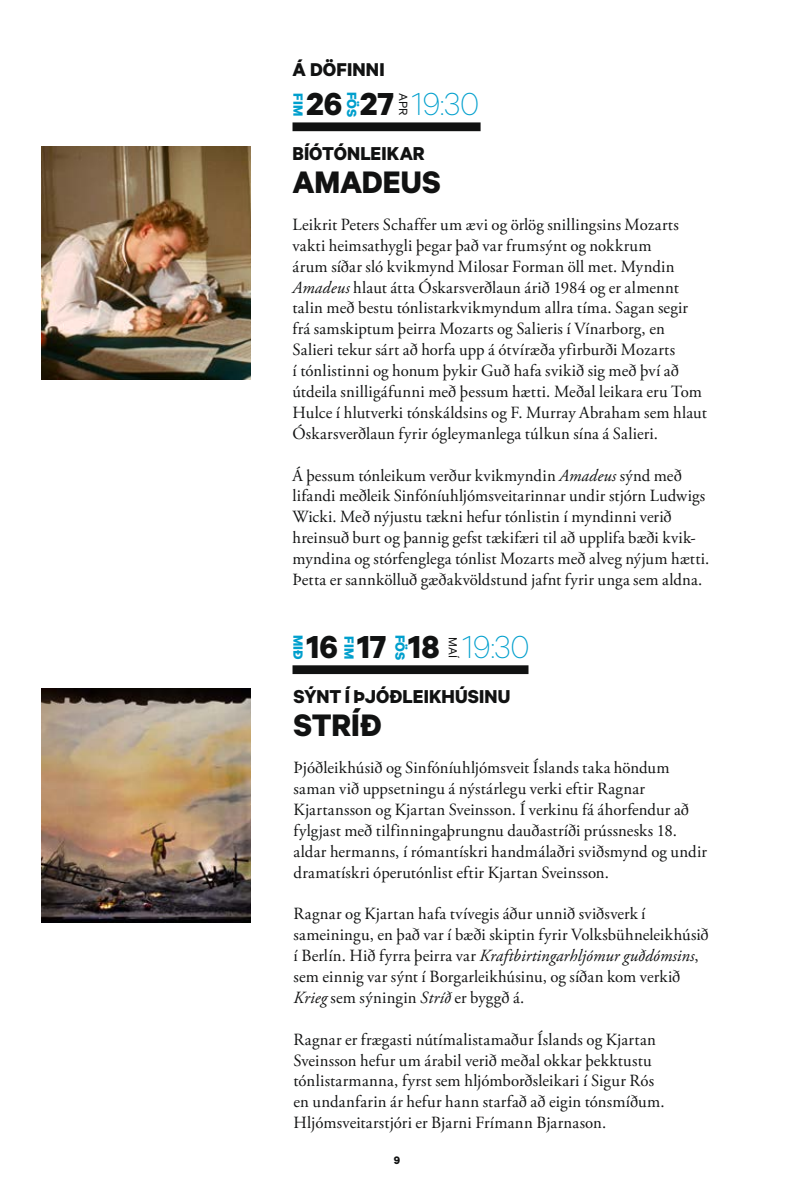
<style>
.page{position:relative;width:794px;height:1191px;background:#fff}
.page>*{position:absolute;margin:0;border:0;box-sizing:border-box;transform-origin:0 0}
.t1{font:700 35.88px "Calibre";color:#111212}
.t2{font:100 35.88px "Calibre";color:#009fcd}
.t3{font:700 35px "Calibre";letter-spacing:-.005em;color:#111212}
.t4{font:700 21px "Calibre";letter-spacing:.005em;color:#111212}
.t5{font:700 20.82px "Calibre";letter-spacing:.005em;color:#111212}
.t6{font:17.15px/20.8px "Adobe Garamond Pro";letter-spacing:.01em;color:#111212}
.t7{font:700 15.05px "Calibre";letter-spacing:.015em;color:#009fcd}
.t8{font:13.47px "Calibre";letter-spacing:.005em;color:#111212}
.t9{font:700 12.25px "Calibre";color:#111212}
.s1{font-style:italic}
.s2{font-weight:700;color:#111212}
.s3{font-weight:100;color:#009fcd}
</style>
<div class="page">
<div style="left:292px;top:122px;width:188px;height:9px;background:#111212"></div>
<div style="left:292px;top:665px;width:236px;height:9px;background:#111212"></div>
<img style="left:42px;top:146px;width:209px;height:233px">
<img style="left:42px;top:689px;width:209px;height:233px">
<p class="t5" style="left:292px;top:57px;width:94px">Á DÖFINNI</p>
<p class="t7" style="left:307px;top:93px;width:25px;rotate:90deg">FIM</p>
<p class="t7" style="left:361px;top:92px;width:27px;rotate:90deg">FÖS</p>
<p class="t8" style="left:411px;top:93px;width:24px;rotate:90deg">APR</p>
<p class="t4" style="left:292px;top:140px;width:134px">BÍÓTÓNLEIKAR</p>
<h2 class="t3" style="left:292px;top:161px;width:150px">AMADEUS</h2>
<p class="t6" style="left:292px;top:215px;width:416px">Leikrit Peters Schaffer um ævi og örlög snillingsins Mozarts vakti heimsathygli þegar það var frumsýnt og nokkrum<br>árum síðar sló kvikmynd Milosar Forman öll met. Myndin <span class="s1">Amadeus</span> hlaut átta Óskarsverðlaun árið 1984 og er almennt talin með bestu tónlistarkvikmyndum allra tíma. Sagan segir frá samskiptum þeirra Mozarts og Salieris í Vínarborg, en Salieri tekur sárt að horfa upp á ótvíræða yfirburði Mozarts<br>í tónlistinni og honum þykir Guð hafa svikið sig með því að útdeila snilligáfunni með þessum hætti. Meðal leikara eru Tom Hulce í hlutverki tónskáldsins og F. Murray Abraham sem hlaut Óskarsverðlaun fyrir ógleymanlega túlkun sína á Salieri.</p>
<p class="t6" style="left:292px;top:465px;width:418px">Á þessum tónleikum verður kvikmyndin <span class="s1">Amadeus</span> sýnd með lifandi meðleik Sinfóníuhljómsveitarinnar undir stjórn Ludwigs Wicki. Með nýjustu tækni hefur tónlistin í myndinni verið hreinsuð burt og þannig gefst tækifæri til að upplifa bæði kvik&shy;myndina og stórfenglega tónlist Mozarts með alveg nýjum hætti.<br>Þetta er sannkölluð gæðakvöldstund jafnt fyrir unga sem aldna.</p>
<h1 class="t2" style="left:306px;top:83px;width:174px"><span class="s2">26 27</span> 19:30</h1>
<p class="t7" style="left:307px;top:635px;width:27px;rotate:90deg">MIÐ</p>
<p class="t7" style="left:358px;top:635px;width:25px;rotate:90deg">FIM</p>
<p class="t7" style="left:409px;top:634px;width:27px;rotate:90deg">FÖS</p>
<p class="t8" style="left:461px;top:637px;width:22px;rotate:90deg">MAÍ</p>
<h1 class="t1" style="left:306px;top:625px;width:225px">16 17 18 <span class="s3">19:30</span></h1>
<p class="t4" style="left:293px;top:683px;width:218px">SÝNT Í ÞJÓÐLEIKHÚSINU</p>
<h2 class="t3" style="left:293px;top:703px;width:89px">STRÍÐ</h2>
<p class="t6" style="left:293px;top:758px;width:415px">Þjóðleikhúsið og Sinfóníuhljómsveit Íslands taka höndum saman við uppsetningu á nýstárlegu verki eftir Ragnar Kjartansson og Kjartan Sveinsson. Í verkinu fá áhorfendur að fylgjast með tilfinningaþrungnu dauðastríði prússnesks 18. aldar hermanns, í rómantískri handmálaðri sviðsmynd og undir dramatískri óperutónlist eftir Kjartan Sveinsson.</p>
<p class="t6" style="left:293px;top:904px;width:417px">Ragnar og Kjartan hafa tvívegis áður unnið sviðsverk í sameiningu, en það var í bæði skiptin fyrir Volksbühneleikhúsið í Berlín. Hið fyrra þeirra var <span class="s1">Kraftbirtingarhljómur guðdómsins</span>, sem einnig var sýnt í Borgarleikhúsinu, og síðan kom verkið <span class="s1">Krieg</span> sem sýningin <span class="s1">Stríð</span> er byggð á.</p>
<p class="t6" style="left:293px;top:1029px;width:372px">Ragnar er frægasti nútímalistamaður Íslands og Kjartan Sveinsson hefur um árabil verið meðal okkar þekktustu tónlistarmanna, fyrst sem hljómborðsleikari í Sigur Rós en undanfarin ár hefur hann starfað að eigin tónsmíðum.<br>Hljómsveitarstjóri er Bjarni Frímann Bjarnason.</p>
<p class="t9" style="left:394px;top:1152px;width:8px">9</p>
</div>
